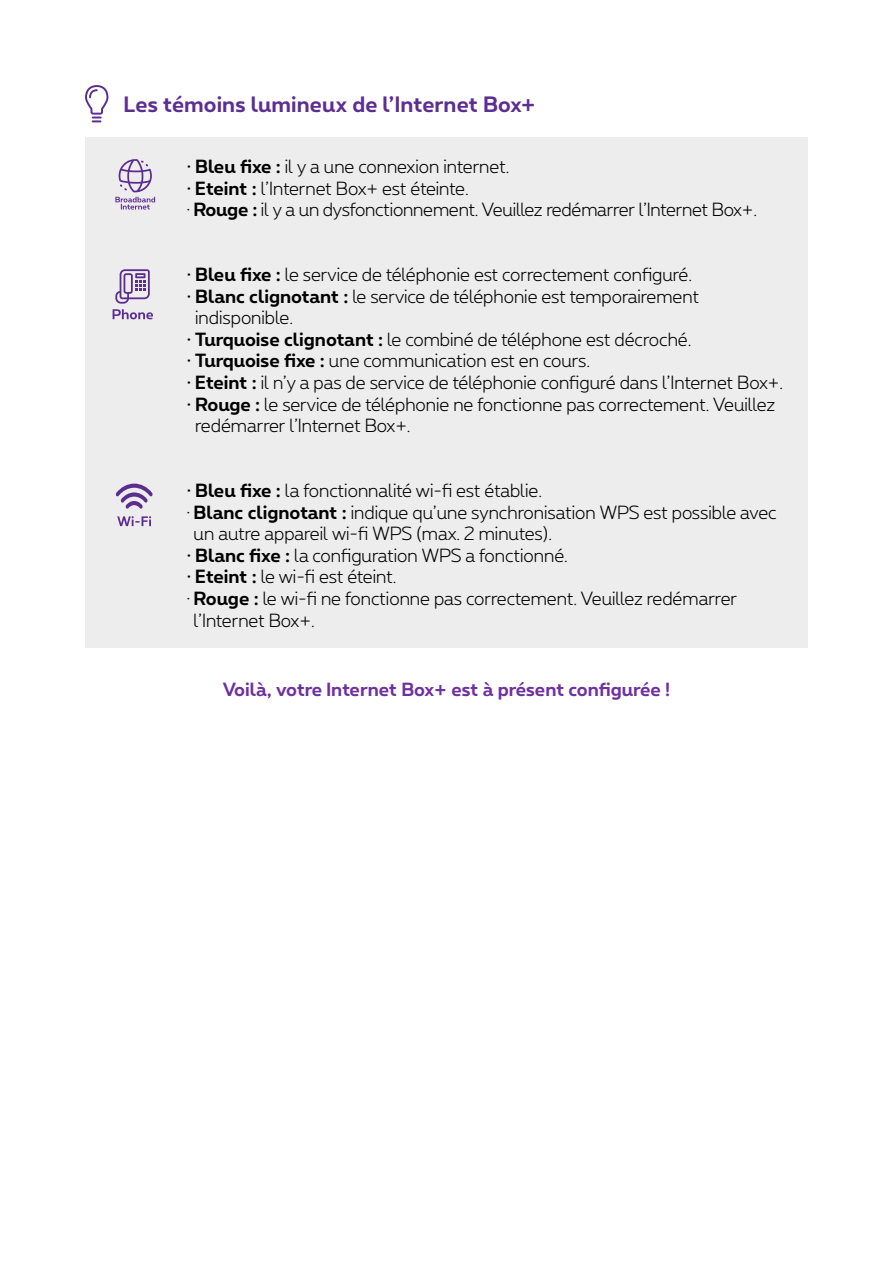
<style>
.page{position:relative;width:893px;height:1263px;background:#fff}
.page>*{position:absolute;margin:0;border:0;box-sizing:border-box;transform-origin:0 0}
.t1{font:700 21px "Proximus";letter-spacing:.005em;color:#5c2e91}
.t2{font:300 18px/21.6px "Proximus";color:#000}
.t3{font:700 18px "Proximus";color:#7030a0}
.s1{font-weight:700}
</style>
<div class="page">
<svg style="left:85px;top:85px;width:23px;height:37px"></svg>
<div style="left:85px;top:137px;width:723px;height:511px;background:#ededed"></div>
<svg style="left:115px;top:159px;width:40px;height:51px"></svg>
<svg style="left:113px;top:269px;width:40px;height:50px"></svg>
<svg style="left:116px;top:484px;width:37px;height:25px"></svg>
<svg style="left:117px;top:516px;width:34px;height:10px"></svg>
<p class="t1" style="left:124px;top:89px;width:414px">Les témoins lumineux de l’Internet Box+</p>
<p class="t2" style="left:187px;top:155px;width:324px"><sup>•</sup> <span class="s1">Bleu fixe :</span> il y a une connexion internet.</p>
<p class="t2" style="left:187px;top:176px;width:283px"><sup>•</sup> <span class="s1">Eteint :</span> l’Internet Box+ est éteinte.</p>
<p class="t2" style="left:187px;top:198px;width:571px"><sup>•</sup> <span class="s1">Rouge :</span> il y a un dysfonctionnement. Veuillez redémarrer l’Internet Box+.</p>
<p class="t2" style="left:187px;top:263px;width:507px"><sup>•</sup> <span class="s1">Bleu fixe :</span> le service de téléphonie est correctement configuré.</p>
<p class="t2" style="left:195px;top:284px;width:505px;text-indent:-8px"><sup>•</sup> <span class="s1">Blanc clignotant :</span> le service de téléphonie est temporairement indisponible.</p>
<p class="t2" style="left:187px;top:327px;width:506px"><sup>•</sup> <span class="s1">Turquoise clignotant :</span> le combiné de téléphone est décroché.</p>
<p class="t2" style="left:187px;top:349px;width:404px"><sup>•</sup> <span class="s1">Turquoise fixe :</span> une communication est en cours.</p>
<p class="t2" style="left:187px;top:371px;width:598px"><sup>•</sup> <span class="s1">Eteint :</span> il n’y a pas de service de téléphonie configuré dans l’Internet Box+.</p>
<p class="t2" style="left:195px;top:392px;width:581px;text-indent:-8px"><sup>•</sup> <span class="s1">Rouge :</span> le service de téléphonie ne fonctionne pas correctement. Veuillez redémarrer l’Internet Box+.</p>
<p class="t2" style="left:187px;top:479px;width:357px"><sup>•</sup> <span class="s1">Bleu fixe :</span> la fonctionnalité wi-fi est établie.</p>
<p class="t2" style="left:194px;top:500px;width:585px;text-indent:-7px"><sup>•</sup> <span class="s1">Blanc clignotant :</span> indique qu’une synchronisation WPS est possible avec un autre appareil wi-fi WPS (max. 2 minutes).</p>
<p class="t2" style="left:187px;top:543px;width:382px"><sup>•</sup> <span class="s1">Blanc fixe :</span> la configuration WPS a fonctionné.</p>
<p class="t2" style="left:187px;top:565px;width:211px"><sup>•</sup> <span class="s1">Eteint :</span> le wi-fi est éteint.</p>
<p class="t2" style="left:194px;top:587px;width:545px;text-indent:-7px"><sup>•</sup> <span class="s1">Rouge :</span> le wi-fi ne fonctionne pas correctement. Veuillez redémarrer l’Internet Box+.</p>
<p class="t3" style="left:223px;top:676px;width:449px">Voilà, votre Internet Box+ est à présent configurée !</p>
</div>
